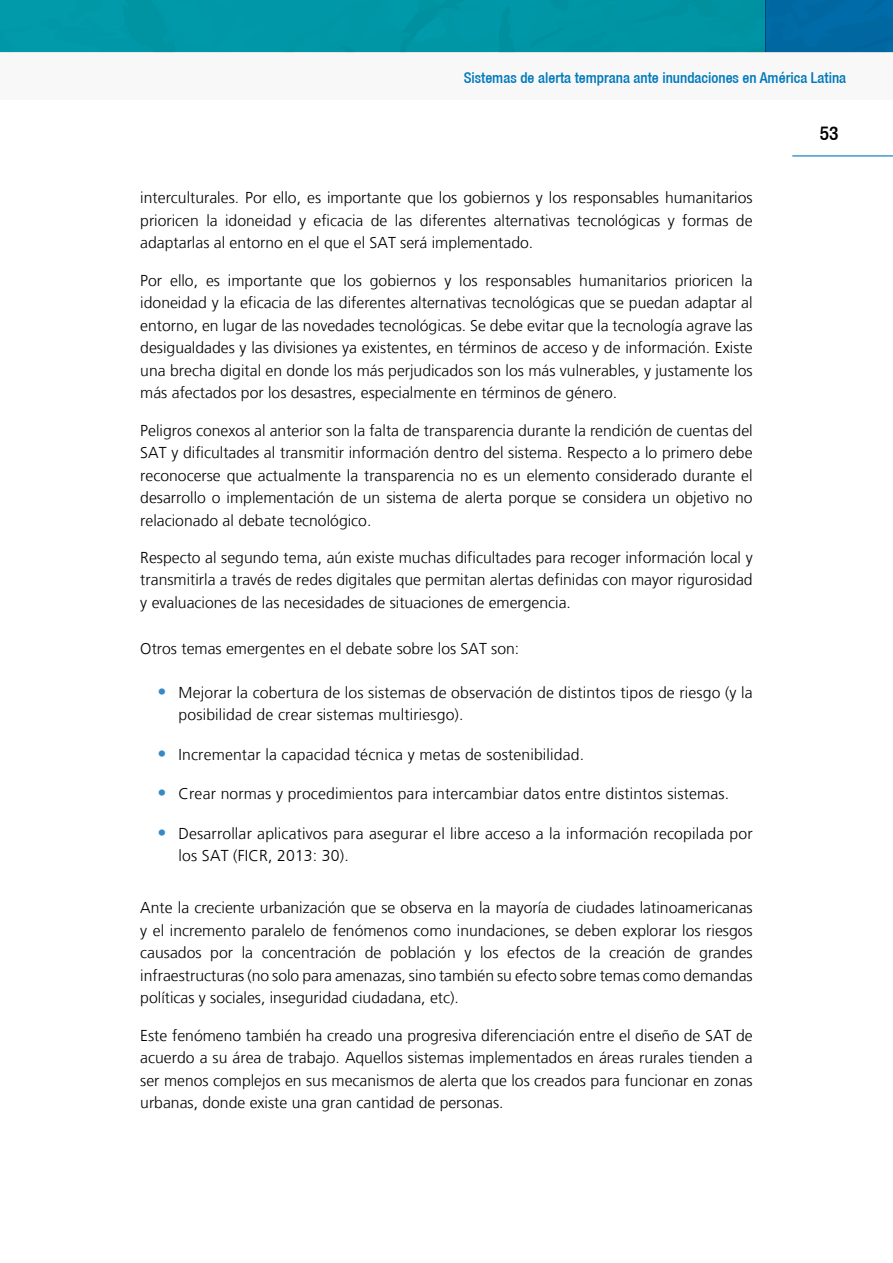
<style>
.page{position:relative;width:893px;height:1263px;background:#fff}
.page>*{position:absolute;margin:0;border:0;box-sizing:border-box;transform-origin:0 0}
.t1{font:500 condensed 19.5px "Helvetica 67";color:#000}
.t2{font:300 15.75px/22.5px "Frutiger LT";color:#000;text-align:justify}
.t3{font:500 condensed 15px "Helvetica 67";color:#0079bc}
.s1{font-size:18px;color:#3789c5}
</style>
<div class="page">
<div style="left:0;top:52px;width:893px;height:48px;background:#f8f8f8"></div>
<hr style="left:792px;top:155px;width:101px;height:1px;background:#0079bc">
<div style="left:0;top:0;width:765px;height:52px;background:#0096a6"></div>
<div style="left:765px;top:0;width:128px;height:52px;background:#0067a1"></div>
<p class="t3" style="left:464px;top:68px;width:384px">Sistemas de alerta temprana ante inundaciones en América Latina</p>
<p class="t2" style="left:140px;top:187px;width:614px">interculturales. Por ello, es importante que los gobiernos y los responsables humanitarios prioricen la idoneidad y eficacia de las diferentes alternativas tecnológicas y formas de adaptarlas al entorno en el que el SAT será implementado.</p>
<p class="t2" style="left:140px;top:269px;width:614px">Por ello, es importante que los gobiernos y los responsables humanitarios prioricen la idoneidad y la eficacia de las diferentes alternativas tecnológicas que se puedan adaptar al entorno, en lugar de las novedades tecnológicas. Se debe evitar que la tecnología agrave las desigualdades y las divisiones ya existentes, en términos de acceso y de información. Existe una brecha digital en donde los más perjudicados son los más vulnerables, y justamente los más afectados por los desastres, especialmente en términos de género.</p>
<p class="t2" style="left:140px;top:419px;width:614px">Peligros conexos al anterior son la falta de transparencia durante la rendición de cuentas del SAT y dificultades al transmitir información dentro del sistema. Respecto a lo primero debe reconocerse que actualmente la transparencia no es un elemento considerado durante el desarrollo o implementación de un sistema de alerta porque se considera un objetivo no relacionado al debate tecnológico.</p>
<p class="t2" style="left:140px;top:546px;width:614px">Respecto al segundo tema, aún existe muchas dificultades para recoger información local y transmitirla a través de redes digitales que permitan alertas definidas con mayor rigurosidad y evaluaciones de las necesidades de situaciones de emergencia.</p>
<p class="t2" style="left:140px;top:637px;width:380px">Otros temas emergentes en el debate sobre los SAT son:</p>
<p class="t2" style="left:179px;top:681px;width:576px;text-indent:-21px"><span class="s1">•</span> Mejorar la cobertura de los sistemas de observación de distintos tipos de riesgo (y la posibilidad de crear sistemas multiriesgo).</p>
<p class="t2" style="left:157px;top:743px;width:428px"><span class="s1">•</span> Incrementar la capacidad técnica y metas de sostenibilidad.</p>
<p class="t2" style="left:157px;top:783px;width:573px"><span class="s1">•</span> Crear normas y procedimientos para intercambiar datos entre distintos sistemas.</p>
<p class="t2" style="left:179px;top:822px;width:576px;text-indent:-21px"><span class="s1">•</span> Desarrollar aplicativos para asegurar el libre acceso a la información recopilada por los SAT (FICR, 2013: 30).</p>
<p class="t2" style="left:140px;top:897px;width:614px">Ante la creciente urbanización que se observa en la mayoría de ciudades latinoamericanas y el incremento paralelo de fenómenos como inundaciones, se deben explorar los riesgos causados por la concentración de población y los efectos de la creación de grandes infraestructuras (no solo para amenazas, sino también su efecto sobre temas como demandas políticas y sociales, inseguridad ciudadana, etc).</p>
<p class="t2" style="left:140px;top:1024px;width:614px">Este fenómeno también ha creado una progresiva diferenciación entre el diseño de SAT de acuerdo a su área de trabajo. Aquellos sistemas implementados en áreas rurales tienden a ser menos complejos en sus mecanismos de alerta que los creados para funcionar en zonas urbanas, donde existe una gran cantidad de personas.</p>
<p class="t1" style="left:820px;top:121px;width:20px">53</p>
</div>
